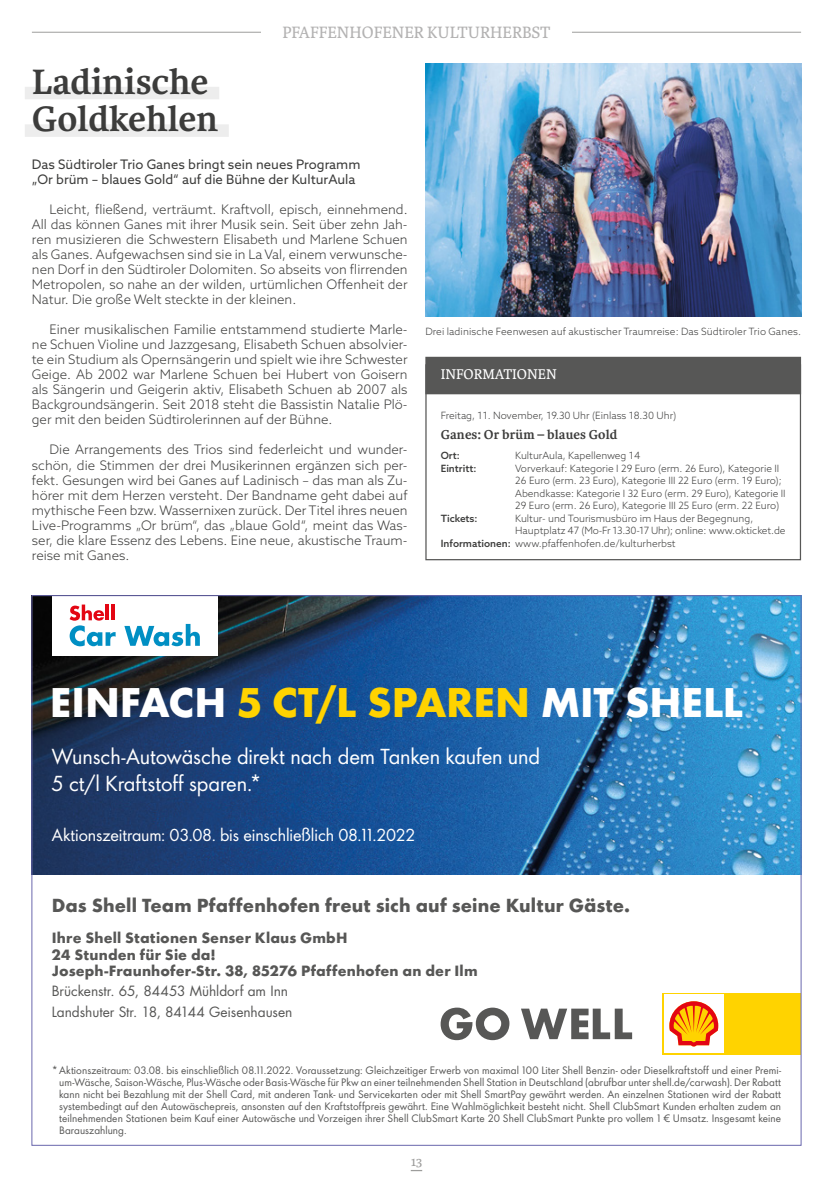
<style>
.page{position:relative;width:833px;height:1188px;background:#fff}
.page>*{position:absolute;margin:0;border:0;box-sizing:border-box;transform-origin:0 0}
.t1{font:700 38.38px "Shell";letter-spacing:-.005em;color:#fff}
.t2{font:700 37.5px/37.5px "Karmina";color:#3c3c3b}
.t3{font:20.12px/26.2px "Shell";letter-spacing:-.005em;color:#fff}
.t4{font:700 17.5px "Shell";letter-spacing:.01em;color:#575756}
.t5{font:17.5px "Karmina";color:#b3b2b2}
.t6{font:16.12px "Shell";letter-spacing:-.005em;color:#fff}
.t7{font:15px "Karmina";color:#fff}
.t8{font:700 13.75px/16.5px "Shell";letter-spacing:.01em;color:#575756}
.t9{font:13.75px/20px "Futura LT";letter-spacing:-.005em;color:#575756}
.t10{font:700 13.75px "Karmina";letter-spacing:.01em;color:#3c3c3b}
.t11{font:13.75px "Karmina";color:#9d9d9c}
.t12{font:300 13.12px/15px "Azo Sans";color:#3c3c3b;text-align:justify}
.t13{font:13.12px/15px "Azo Sans";color:#3c3c3b}
.t14{font:10px/12px "Shell";letter-spacing:.005em;color:#575756;text-align:justify}
.t15{font:300 10px/12.5px "Azo Sans";color:#3c3c3b}
.t16{font:500 10px "Azo Sans";color:#3c3c3b}
.s1{font-weight:500}
.s2{color:#ffd300}
.s3{font-family:"Futura LT"}
</style>
<div class="page">
<hr style="left:32px;top:32px;width:769px;height:1px;background:#9d9d9c">
<div style="left:261px;top:26px;width:311px;height:12px;background:#fff"></div>
<div style="left:25px;top:87px;width:194px;height:12px;background:#ededed"></div>
<div style="left:25px;top:124px;width:204px;height:13px;background:#ededed"></div>
<div style="left:425px;top:356px;width:376px;height:38px;background:#575756"></div>
<div style="left:425px;top:364px;width:376px;height:196px;border:1px solid #575756"></div>
<img style="left:425px;top:64px;width:376px;height:253px">
<img style="left:34px;top:597px;width:765px;height:276px">
<div style="left:52px;top:595px;width:166px;height:60px;background:#fff"></div>
<svg style="left:70px;top:604px;width:46px;height:42px"></svg>
<svg style="left:124px;top:623px;width:76px;height:23px"></svg>
<svg style="left:440px;top:1007px;width:192px;height:32px"></svg>
<div style="left:662px;top:993px;width:123px;height:61px;background:#ffd300"></div>
<div style="left:664px;top:994px;width:59px;height:58px;background:#fff"></div>
<svg style="left:669px;top:1001px;width:50px;height:46px"></svg>
<div style="left:754px;top:993px;width:47px;height:61px;background:#ffd300"></div>
<h3 class="t5" style="left:282px;top:22px;width:269px">PFAFFENHOFEN R KULTURHERBST</h3>
<h3 class="t5" style="left:396px;top:22px;width:43px">TEXT</h3>
<h2 class="t2" style="left:32px;top:64px;width:188px">Ladinische<br>Goldkehlen</h2>
<p class="t13" style="left:32px;top:156px;width:330px">Das Südtiroler Trio Ganes bringt sein neues Programm „Or brüm – blaues Gold“ auf die Bühne der KulturAula</p>
<p class="t12" style="left:32px;top:202px;width:377px;text-indent:18px">Leicht, fließend, verträumt. Kraftvoll, episch, einnehmend.<br>All das können Ganes mit ihrer Musik sein. Seit über zehn Jah&shy;ren musizieren die Schwestern Elisabeth und Marlene Schuen als Ganes. Aufgewachsen sind sie in La Val, einem verwunsche&shy;nen Dorf in den Südtiroler Dolomiten. So abseits von flirrenden Metropolen, so nahe an der wilden, urtümlichen Offenheit der Natur. Die große Welt steckte in der kleinen.</p>
<p class="t12" style="left:32px;top:322px;width:377px;text-indent:18px">Einer musikalischen Familie entstammend studierte Marle&shy;ne Schuen Violine und Jazzgesang, Elisabeth Schuen absolvier&shy;te ein Studium als Opernsängerin und spielt wie ihre Schwester Geige. Ab 2002 war Marlene Schuen bei Hubert von Goisern als Sängerin und Geigerin aktiv, Elisabeth Schuen ab 2007 als Backgroundsängerin. Seit 2018 steht die Bassistin Natalie Plö&shy;ger mit den beiden Südtirolerinnen auf der Bühne.</p>
<p class="t12" style="left:32px;top:442px;width:377px;text-indent:18px">Die Arrangements des Trios sind federleicht und wunder&shy;schön, die Stimmen der drei Musikerinnen ergänzen sich per&shy;fekt. Gesungen wird bei Ganes auf Ladinisch – das man als Zu&shy;hörer mit dem Herzen versteht. Der Bandname geht dabei auf mythische Feen bzw. Wassernixen zurück. Der Titel ihres neuen Live-Programms „Or brüm“, das „blaue Gold“, meint das Was&shy;ser, die klare Essenz des Lebens. Eine neue, akustische Traum&shy;reise mit Ganes.</p>
<p class="t15" style="left:425px;top:324px;width:377px">Drei ladinische Feenwesen auf akustischer Traumreise: Das Südtiroler Trio Ganes.</p>
<p class="t7" style="left:441px;top:366px;width:118px">INFORMATIONEN</p>
<p class="t15" style="left:441px;top:409px;width:237px">Freitag, 11. November, 19.30 Uhr (Einlass 18.30 Uhr)</p>
<p class="t10" style="left:441px;top:427px;width:178px">Ganes: Or brüm – blaues Gold</p>
<p class="t16" style="left:441px;top:448px;width:21px">Ort:</p>
<p class="t15" style="left:515px;top:449px;width:127px">KulturAula, Kapellenweg 14</p>
<p class="t16" style="left:441px;top:461px;width:37px">Eintritt:</p>
<p class="t15" style="left:515px;top:461px;width:272px">Vorverkauf: Kategorie I 29 Euro (erm. 26 Euro), Kategorie II 26 Euro (erm. 23 Euro), Kategorie III 22 Euro (erm. 19 Euro); Abendkasse: Kategorie I 32 Euro (erm. 29 Euro), Kategorie II 29 Euro (erm. 26 Euro), Kategorie III 25 Euro (erm. 22 Euro)</p>
<p class="t16" style="left:441px;top:511px;width:38px">Tickets:</p>
<p class="t15" style="left:515px;top:511px;width:240px">Kultur- und Tourismusbüro im Haus der Begegnung,</p>
<p class="t15" style="left:515px;top:524px;width:272px">Hauptplatz 47 (Mo-Fr 13.30-17 Uhr); online: www.okticket.de</p>
<p class="t15" style="left:441px;top:536px;width:236px"><span class="s1">Informationen:</span> www.pfaffenhofen.de/kulturherbst</p>
<h1 class="t1" style="left:50px;top:670px;width:695px">EINFACH <span class="s2">5 CT/L SPAREN</span> MIT SHELL</h1>
<h3 class="t3" style="left:51px;top:742px;width:490px">Wunsch-Autowäsche direkt nach dem Tanken kaufen und<br><span class="s3">5</span> ct/l Kraftstoff sparen.*</h3>
<p class="t6" style="left:52px;top:822px;width:365px">Aktionszeitraum: 03.08. bis einschließlich 08.11.2022</p>
<h3 class="t4" style="left:52px;top:890px;width:580px">Das Shell Team Pfaffenhofen freut sich auf seine Kultur Gäste.</h3>
<p class="t8" style="left:52px;top:928px;width:427px">Ihre Shell Stationen Senser Klaus GmbH<br>24 Stunden für Sie da!<br>Joseph-Fraunhofer-Str. 38, 85276 Pfaffenhofen an der Ilm</p>
<p class="t9" style="left:52px;top:981px;width:242px">Brückenstr. 65, 84453 Mühldorf am Inn<br>Landshuter Str. 18, 84144 Geisenhausen</p>
<p class="t14" style="left:59px;top:1063px;width:723px;text-indent:-7px">* Aktionszeitraum: 03.08. bis einschließlich 08.11.2022. Voraussetzung: Gleichzeitiger Erwerb von maximal 100 Liter Shell Benzin- oder Dieselkraftstoff und einer Premi&shy;um-Wäsche, Saison-Wäsche, Plus-Wäsche oder Basis-Wäsche für Pkw an einer teilnehmenden Shell Station in Deutschland (abrufbar unter shell.de/carwash). Der Rabatt kann nicht bei Bezahlung mit der Shell Card, mit anderen Tank- und Servicekarten oder mit Shell SmartPay gewährt werden. An einzelnen Stationen wird der Rabatt systembedingt auf den Autowäschepreis, ansonsten auf den Kraftstoffpreis gewährt. Eine Wahlmöglichkeit besteht nicht. Shell ClubSmart Kunden erhalten zudem an teilnehmenden Stationen beim Kauf einer Autowäsche und Vorzeigen ihrer Shell ClubSmart Karte 20 Shell ClubSmart Punkte pro vollem 1 € Umsatz. Insgesamt keine Barauszahlung.</p>
<p class="t11" style="left:411px;top:1153px;width:13px">13</p>
</div>
